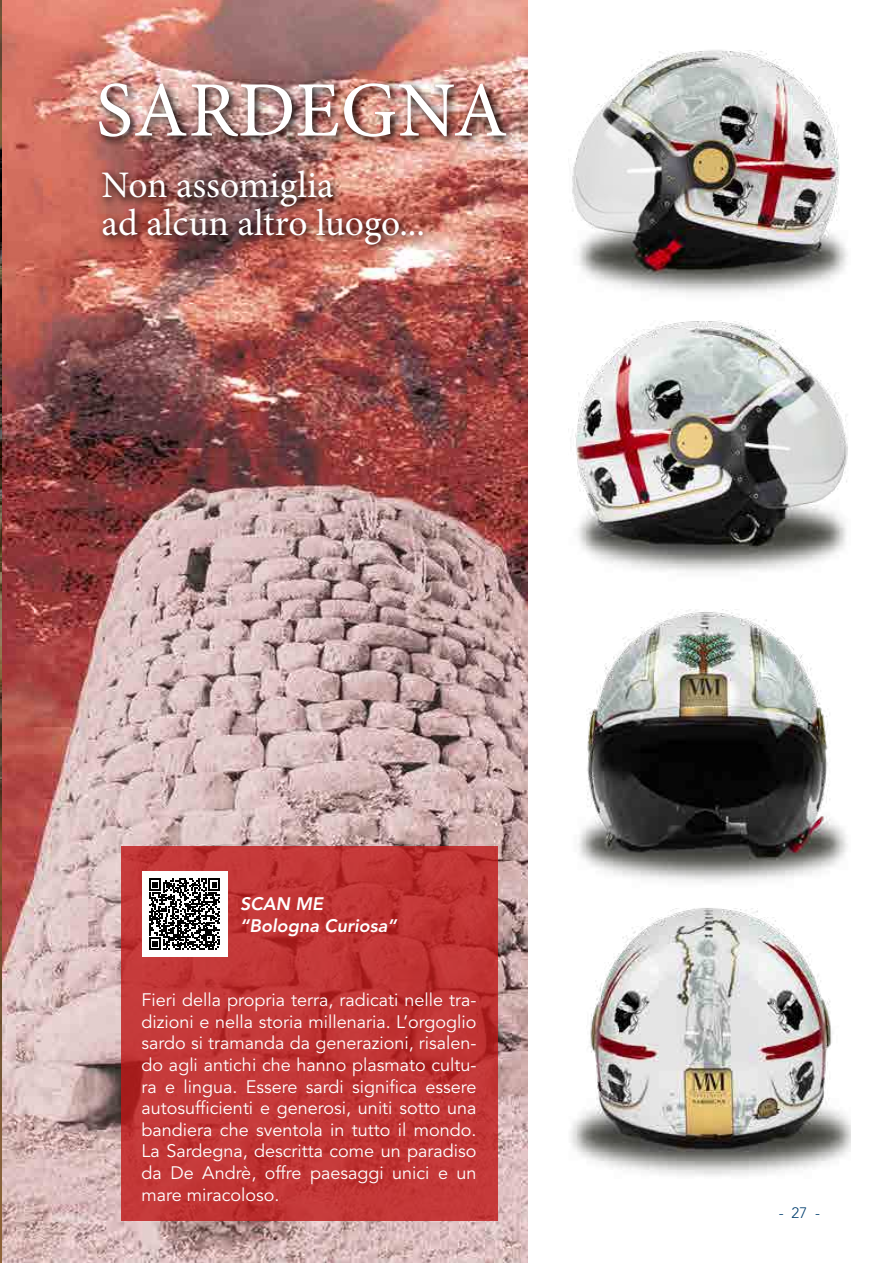
<style>
.page{position:relative;width:893px;height:1263px;background:#fff}
.page>*{position:absolute;margin:0;border:0;box-sizing:border-box;transform-origin:0 0}
.t1{font:78.45px "Minion Pro";letter-spacing:.01em;color:#fff}
.t2{font:37.5px/37.5px "Minion Pro";color:#fff}
.t3{font:18px/21.6px "Avenir LT Std";color:#fff;text-align:justify}
.t4{font:italic 800 18px/21.6px "Avenir LT Std";color:#fff}
.t5{font:300 15px "Avenir LT Std";color:#003e6f}
</style>
<div class="page">
<img style="left:0;top:133px;width:527px;height:1106px">
<svg style="left:0;top:1239px;width:528px;height:24px;background:#d4b6b5"></svg>
<svg style="left:0;top:0;width:528px;height:133px;background:#c68277"></svg>
<svg style="left:121px;top:846px;width:376px;height:374px;background:#c03434"></svg>
<img style="left:94px;top:79px;width:423px;height:69px">
<img style="left:97px;top:166px;width:337px;height:89px">
<div style="left:142px;top:871px;width:85px;height:85px;background:#fff"></div>
<svg style="left:149px;top:878px;width:71px;height:72px"></svg>
<img style="left:578px;top:609px;width:270px;height:274px">
<img style="left:568px;top:50px;width:280px;height:521px">
<img style="left:570px;top:908px;width:280px;height:268px">
<h1 class="t1" style="left:96px;top:58px;width:413px">SARDEGNA</h1>
<h2 class="t2" style="left:102px;top:167px;width:325px">Non assomiglia<br>ad alcun altro luogo...</h2>
<p class="t4" style="left:240px;top:893px;width:158px">SCAN ME “Bologna Curiosa”</p>
<p class="t3" style="left:142px;top:990px;width:336px">Fieri della propria terra, radicati nelle tra&shy;dizioni e nella storia millenaria. L’orgoglio sardo si tramanda da generazioni, risalen&shy;do agli antichi che hanno plasmato cultu&shy;ra e lingua. Essere sardi significa essere autosufficienti e generosi, uniti sotto una bandiera che sventola in tutto il mondo.<br>La Sardegna, descritta come un paradiso da De Andrè, offre paesaggi unici e un mare miracoloso.</p>
<p class="t5" style="left:779px;top:1204px;width:43px">- 27 -</p>
</div>
